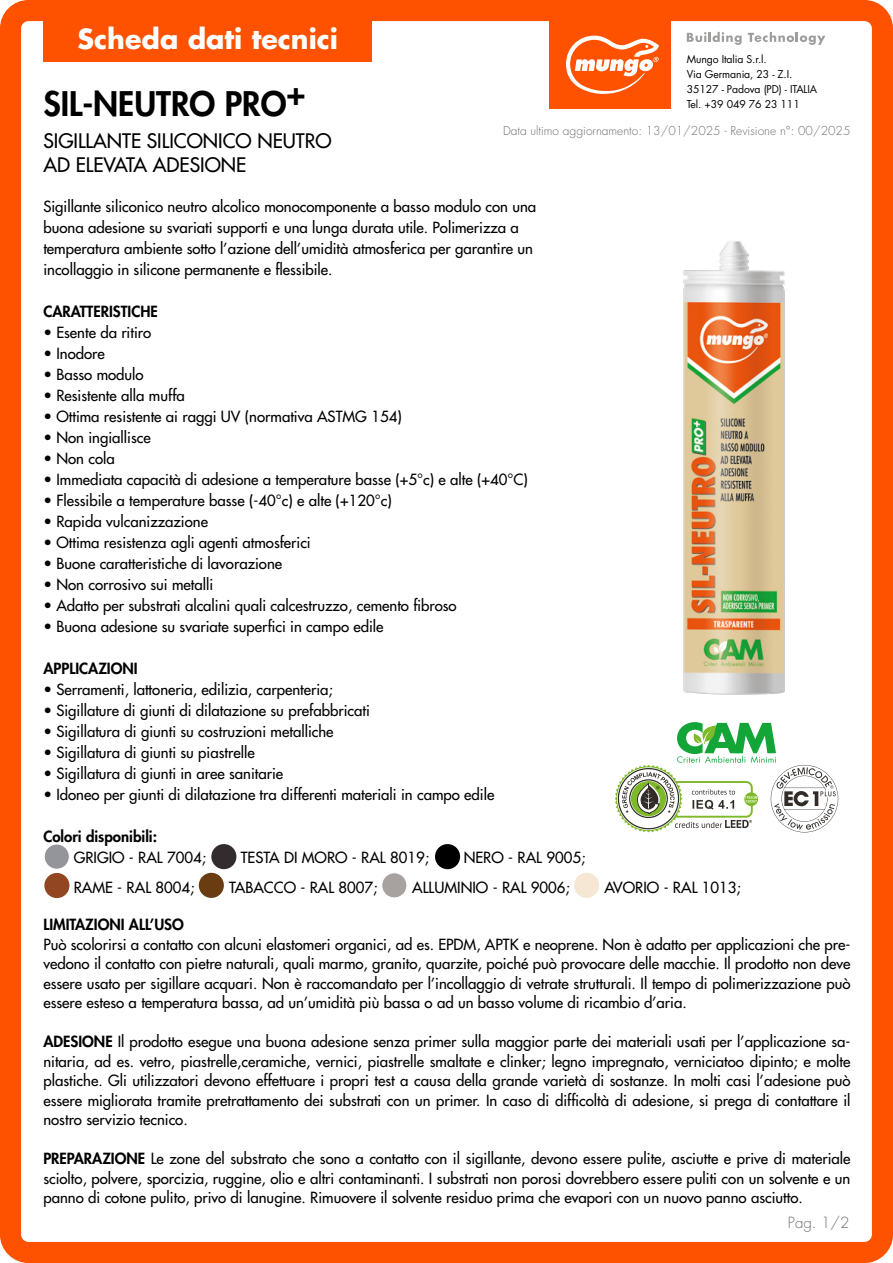
<style>
.page{position:relative;width:893px;height:1263px;background:#fff}
.page>*{position:absolute;margin:0;border:0;box-sizing:border-box;transform-origin:0 0}
.t1{font:800 33px "Futura Std";color:#000}
.t2{font:700 27px "Futura Std";color:#fff}
.t3{font:500 19.5px/24px "Futura Std";color:#000}
.t4{font:500 15px/19.5px "Futura Std";color:#000;text-align:justify}
.t5{font:800 15px "Futura Std";color:#000}
.t6{font:300 15px "Futura Std";color:#706f6f}
.t7{font:300 12px "Futura Std";color:#706f6f}
.t8{font:10.5px/15px "Futura Std";letter-spacing:-.01em;color:#000}
.s1{font-weight:800}
</style>
<div class="page">
<div style="left:0;top:0;width:893px;height:1263px;border:21px solid #ff5200;border-radius:18px"></div>
<div style="left:43px;top:0;width:329px;height:62px;background:#ff5200"></div>
<svg style="left:687px;top:32px;width:55px;height:13px"></svg>
<svg style="left:748px;top:32px;width:77px;height:13px"></svg>
<div style="left:549px;top:20px;width:122px;height:88px;background:#ff5200"></div>
<svg style="left:566px;top:36px;width:93px;height:58px"></svg>
<img style="left:683px;top:241px;width:102px;height:454px">
<div style="left:44px;top:844px;width:25px;height:25px;background:#93959b;border-radius:50%"></div>
<div style="left:44px;top:844px;width:25px;height:25px;border:1px solid #fff;border-radius:50%"></div>
<div style="left:44px;top:873px;width:25px;height:25px;background:#924622;border-radius:50%"></div>
<div style="left:211px;top:844px;width:25px;height:25px;background:#332c2e;border-radius:50%"></div>
<div style="left:199px;top:873px;width:25px;height:25px;background:#693c11;border-radius:50%"></div>
<div style="left:435px;top:844px;width:25px;height:25px;background:#000;border-radius:50%"></div>
<div style="left:382px;top:873px;width:25px;height:25px;background:#a7a2a0;border-radius:50%"></div>
<div style="left:382px;top:873px;width:25px;height:25px;border:1px solid #fff;border-radius:50%"></div>
<div style="left:574px;top:873px;width:25px;height:25px;background:#f5e7d3;border-radius:50%"></div>
<svg style="left:615px;top:722px;width:223px;height:110px"></svg>
<h2 class="t2" style="left:78px;top:21px;width:262px">Scheda dati tecnici</h2>
<h1 class="t1" style="left:43px;top:83px;width:264px">SIL-NEUTRO PRO+</h1>
<h3 class="t3" style="left:43px;top:129px;width:290px">SIGILLANTE SILICONICO NEUTRO<br>AD ELEVATA ADESIONE</h3>
<p class="t8" style="left:687px;top:52px;width:132px">Mungo Italia S.r.l.<br>Via Germania, 23 - Z.I.<br>35127 - Padova (PD) - ITALIA<br>Tel. +39 049 76 23 111</p>
<p class="t7" style="left:503px;top:123px;width:349px">Data ultimo aggiornamento: 13/01/2025 - Revisione n°: 00/2025</p>
<p class="t4" style="left:43px;top:196px;width:494px;line-height:21px;text-align:left">Sigillante siliconico neutro alcolico monocomponente a basso modulo con una buona adesione su svariati supporti e una lunga durata utile. Polimerizza a temperatura ambiente sotto l’azione dell’umidità atmosferica per garantire un incollaggio in silicone permanente e flessibile.</p>
<p class="t5" style="left:43px;top:302px;width:116px">CARATTERISTICHE</p>
<p class="t4" style="left:43px;top:322px;width:109px">• Esente da ritiro</p>
<p class="t4" style="left:43px;top:343px;width:63px">• Inodore</p>
<p class="t4" style="left:43px;top:364px;width:102px">• Basso modulo</p>
<p class="t4" style="left:43px;top:385px;width:143px">• Resistente alla muffa</p>
<p class="t4" style="left:43px;top:406px;width:360px">• Ottima resistente ai raggi UV (normativa ASTMG 154)</p>
<p class="t4" style="left:43px;top:427px;width:109px">• Non ingiallisce</p>
<p class="t4" style="left:43px;top:448px;width:73px">• Non cola</p>
<p class="t4" style="left:43px;top:469px;width:486px">• Immediata capacità di adesione a temperature basse (+5°c) e alte (+40°C)</p>
<p class="t4" style="left:43px;top:490px;width:350px">• Flessibile a temperature basse (-40°c) e alte (+120°c)</p>
<p class="t4" style="left:43px;top:511px;width:166px">• Rapida vulcanizzazione</p>
<p class="t4" style="left:43px;top:532px;width:269px">• Ottima resistenza agli agenti atmosferici</p>
<p class="t4" style="left:43px;top:553px;width:240px">• Buone caratteristiche di lavorazione</p>
<p class="t4" style="left:43px;top:574px;width:171px">• Non corrosivo sui metalli</p>
<p class="t4" style="left:43px;top:595px;width:415px">• Adatto per substrati alcalini quali calcestruzzo, cemento fibroso</p>
<p class="t4" style="left:43px;top:616px;width:342px">• Buona adesione su svariate superfici in campo edile</p>
<p class="t5" style="left:43px;top:659px;width:96px">APPLICAZIONI</p>
<p class="t4" style="left:43px;top:679px;width:291px">• Serramenti, lattoneria, edilizia, carpenteria;</p>
<p class="t4" style="left:43px;top:700px;width:328px">• Sigillature di giunti di dilatazione su prefabbricati</p>
<p class="t4" style="left:43px;top:721px;width:292px">• Sigillatura di giunti su costruzioni metalliche</p>
<p class="t4" style="left:43px;top:742px;width:213px">• Sigillatura di giunti su piastrelle</p>
<p class="t4" style="left:43px;top:763px;width:241px">• Sigillatura di giunti in aree sanitarie</p>
<p class="t4" style="left:43px;top:784px;width:453px">• Idoneo per giunti di dilatazione tra differenti materiali in campo edile</p>
<p class="t5" style="left:43px;top:827px;width:115px">Colori disponibili:</p>
<p class="t4" style="left:74px;top:847px;width:134px">GRIGIO - RAL 7004;</p>
<p class="t4" style="left:241px;top:847px;width:190px">TESTA DI MORO - RAL 8019;</p>
<p class="t4" style="left:464px;top:847px;width:123px">NERO - RAL 9005;</p>
<p class="t4" style="left:74px;top:877px;width:122px">RAME - RAL 8004;</p>
<p class="t4" style="left:229px;top:877px;width:150px">TABACCO - RAL 8007;</p>
<p class="t4" style="left:412px;top:877px;width:159px">ALLUMINIO - RAL 9006;</p>
<p class="t4" style="left:604px;top:877px;width:138px">AVORIO - RAL 1013;</p>
<p class="t5" style="left:43px;top:915px;width:142px">LIMITAZIONI ALL’USO</p>
<p class="t4" style="left:43px;top:935px;width:809px">Può scolorirsi a contatto con alcuni elastomeri organici, ad es. EPDM, APTK e neoprene. Non è adatto per applicazioni che pre&shy;vedono il contatto con pietre naturali, quali marmo, granito, quarzite, poiché può provocare delle macchie. Il prodotto non deve essere usato per sigillare acquari. Non è raccomandato per l’incollaggio di vetrate strutturali. Il tempo di polimerizzazione può essere esteso a temperatura bassa, ad un’umidità più bassa o ad un basso volume di ricambio d’aria.</p>
<p class="t4" style="left:43px;top:1032px;width:809px"><span class="s1">ADESIONE</span> Il prodotto esegue una buona adesione senza primer sulla maggior parte dei materiali usati per l’applicazione sa&shy;nitaria, ad es. vetro, piastrelle,ceramiche, vernici, piastrelle smaltate e clinker; legno impregnato, verniciatoo dipinto; e molte plastiche. Gli utilizzatori devono effettuare i propri test a causa della grande varietà di sostanze. In molti casi l’adesione può essere migliorata tramite pretrattamento dei substrati con un primer. In caso di difficoltà di adesione, si prega di contattare il nostro servizio tecnico.</p>
<p class="t4" style="left:43px;top:1149px;width:809px"><span class="s1">PREPARAZIONE</span> Le zone del substrato che sono a contatto con il sigillante, devono essere pulite, asciutte e prive di materiale sciolto, polvere, sporcizia, ruggine, olio e altri contaminanti. I substrati non porosi dovrebbero essere puliti con un solvente e un panno di cotone pulito, privo di lanugine. Rimuovere il solvente residuo prima che evapori con un nuovo panno asciutto.</p>
<p class="t6" style="left:788px;top:1214px;width:63px">Pag. 1/2</p>
</div>
